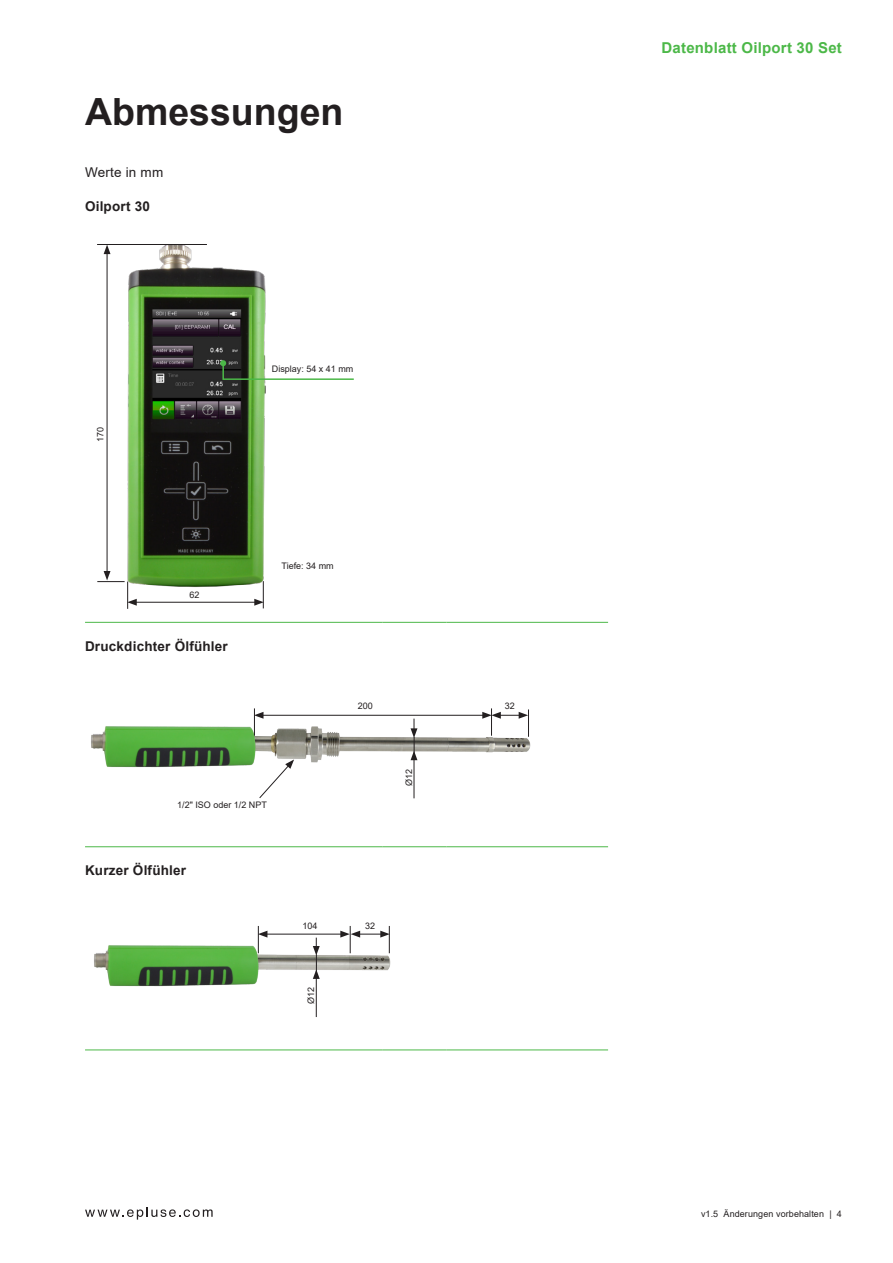
<style>
.page{position:relative;width:893px;height:1263px;background:#fff}
.page>*{position:absolute;margin:0;border:0;box-sizing:border-box;transform-origin:0 0}
.Headline_2{font:700 37.5px "Arial";color:#231f20}
.t1{font:700 15px "Arial";letter-spacing:.015em;color:#4cb848}
.Copy_Bold{font:700 13.5px "Arial";letter-spacing:.015em;color:#231f20}
.Copy{font:13.5px "Arial";letter-spacing:.015em;color:#231f20}
.Abmessungen_Text{font:9px "Arial";color:#231f20}
</style>
<div class="page">
<svg style="left:85px;top:1207px;width:128px;height:12px"></svg>
<hr style="left:85px;top:622px;width:298px;height:1px;background:#4cb848">
<hr style="left:383px;top:622px;width:63px;height:1px;background:#4cb848">
<hr style="left:446px;top:622px;width:162px;height:1px;background:#4cb848">
<img style="left:113px;top:245px;width:256px;height:377px">
<hr style="left:107px;top:252px;width:1px;height:321px;background:#231f20">
<svg style="left:104px;top:245px;width:7px;height:9px"></svg>
<hr style="left:134px;top:602px;width:123px;height:1px;background:#231f20">
<svg style="left:254px;top:581px;width:10px;height:27px"></svg>
<svg style="left:97px;top:571px;width:40px;height:38px"></svg>
<hr style="left:97px;top:244px;width:110px;height:1px;background:#231f20">
<svg style="left:220px;top:360px;width:135px;height:21px"></svg>
<hr style="left:85px;top:846px;width:298px;height:1px;background:#4cb848">
<hr style="left:383px;top:846px;width:63px;height:1px;background:#4cb848">
<hr style="left:446px;top:846px;width:162px;height:1px;background:#4cb848">
<img style="left:91px;top:721px;width:440px;height:53px">
<hr style="left:261px;top:715px;width:224px;height:1px;background:#231f20">
<svg style="left:254px;top:708px;width:9px;height:28px"></svg>
<svg style="left:482px;top:708px;width:47px;height:29px"></svg>
<svg style="left:259px;top:759px;width:35px;height:39px"></svg>
<hr style="left:414px;top:758px;width:1px;height:40px;background:#231f20">
<svg style="left:411px;top:719px;width:6px;height:41px"></svg>
<hr style="left:85px;top:1049px;width:298px;height:1px;background:#4cb848">
<hr style="left:383px;top:1049px;width:63px;height:1px;background:#4cb848">
<hr style="left:446px;top:1049px;width:162px;height:1px;background:#4cb848">
<img style="left:94px;top:939px;width:297px;height:53px">
<hr style="left:265px;top:934px;width:78px;height:1px;background:#231f20">
<svg style="left:258px;top:926px;width:9px;height:27px"></svg>
<svg style="left:340px;top:926px;width:50px;height:27px"></svg>
<hr style="left:316px;top:976px;width:1px;height:41px;background:#231f20">
<svg style="left:313px;top:938px;width:7px;height:41px"></svg>
<p class="Headline_2" style="left:85px;top:85px;width:260px">Abmessungen</p>
<p class="Copy" style="left:85px;top:163px;width:80px">Werte in mm</p>
<p class="Copy_Bold" style="left:85px;top:197px;width:66px">Oilport 30</p>
<p class="Abmessungen_Text" style="left:94px;top:442px;width:17px;rotate:-90deg">170</p>
<p class="Abmessungen_Text" style="left:272px;top:363px;width:83px">Display: 54 x 41 mm</p>
<p class="Abmessungen_Text" style="left:190px;top:589px;width:12px">62</p>
<p class="Copy_Bold" style="left:85px;top:636px;width:144px">Druckdichter Ölfühler</p>
<p class="Abmessungen_Text" style="left:281px;top:559px;width:54px">Tiefe: 34 mm</p>
<p class="Abmessungen_Text" style="left:358px;top:700px;width:17px">200</p>
<p class="Abmessungen_Text" style="left:505px;top:700px;width:12px">32</p>
<p class="Abmessungen_Text" style="left:403px;top:786px;width:19px;rotate:-90deg">Ø12</p>
<p class="Abmessungen_Text" style="left:177px;top:799px;width:91px">1/2" ISO oder 1/2 NPT</p>
<p class="Copy_Bold" style="left:85px;top:861px;width:103px">Kurzer Ölfühler</p>
<p class="Abmessungen_Text" style="left:302px;top:919px;width:17px">104</p>
<p class="Abmessungen_Text" style="left:365px;top:919px;width:12px">32</p>
<p class="Abmessungen_Text" style="left:305px;top:1004px;width:19px;rotate:-90deg">Ø12</p>
<h2 class="t1" style="left:661px;top:37px;width:182px">Datenblatt Oilport 30 Set</h2>
<p class="Abmessungen_Text" style="left:701px;top:1208px;width:142px">v1.5 Änderungen vorbehalten | 4</p>
</div>
